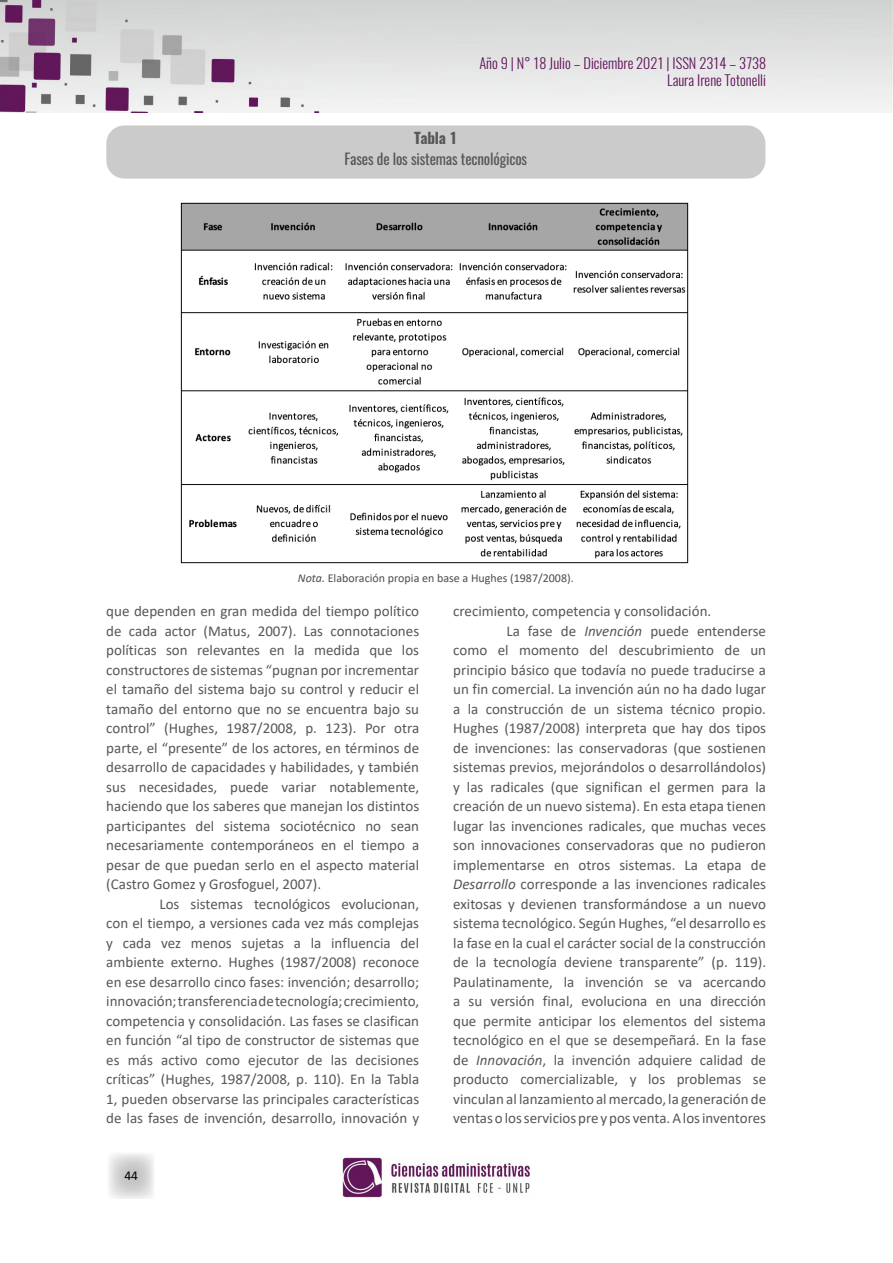
<style>
.page{position:relative;width:893px;height:1263px;background:#fff}
.page>*{position:absolute;margin:0;border:0;box-sizing:border-box;transform-origin:0 0}
.t1{font:15px/19.5px "Calibri";color:#575756;text-align:justify}
.t2{font:15px "Oswald";letter-spacing:-.01em;color:#575756}
.t3{font:700 15px "Oswald";letter-spacing:-.01em;color:#575756}
.t4{font:300 14.4px/17.2px "Oswald";color:#61135a;text-align:right}
.t5{font:13.5px "Calibri";color:#000}
.t6{font:12px "Calibri";color:#4d4d4d}
.s1{font-style:italic}
</style>
<div class="page">
<svg style="left:109px;top:1153px;width:45px;height:46px"></svg>
<img style="left:0;top:0;width:893px;height:112px">
<img style="left:342px;top:1157px;width:187px;height:41px">
<div style="left:106px;top:125px;width:659px;height:54px;background:#c6c6c6;border-radius:18px"></div>
<img style="left:180px;top:202px;width:509px;height:362px">
<p class="t4" style="left:479px;top:52px;width:288px">Año 9 | N° 18 Julio – Diciembre 2021 | ISSN 2314 – 3738<br>Laura Irene Totonelli</p>
<p class="t3" style="left:414px;top:130px;width:45px">Tabla 1</p>
<p class="t2" style="left:345px;top:146px;width:184px">Fases de los sistemas tecnológicos</p>
<p class="t6" style="left:298px;top:570px;width:277px"><span class="s1">Nota.</span> Elaboración propia en base a Hughes (1987/2008).</p>
<p class="t1" style="left:106px;top:601px;width:314px">que dependen en gran medida del tiempo político de cada actor (Matus, 2007). Las connotaciones políticas son relevantes en la medida que los constructores de sistemas “pugnan por incrementar el tamaño del sistema bajo su control y reducir el tamaño del entorno que no se encuentra bajo su control” (Hughes, 1987/2008, p. 123). Por otra parte, el “presente” de los actores, en términos de desarrollo de capacidades y habilidades, y también sus necesidades, puede variar notablemente, haciendo que los saberes que manejan los distintos participantes del sistema sociotécnico no sean necesariamente contemporáneos en el tiempo a pesar de que puedan serlo en el aspecto material (Castro Gomez y Grosfoguel, 2007).</p>
<p class="t1" style="left:106px;top:893px;width:314px;text-indent:53px">Los sistemas tecnológicos evolucionan, con el tiempo, a versiones cada vez más complejas y cada vez menos sujetas a la influencia del ambiente externo. Hughes (1987/2008) reconoce en ese desarrollo cinco fases: invención; desarrollo; innovación; transferencia de tecnología; crecimiento, competencia y consolidación. Las fases se clasifican en función “al tipo de constructor de sistemas que es más activo como ejecutor de las decisiones críticas” (Hughes, 1987/2008, p. 110). En la Tabla 1, pueden observarse las principales características de las fases de invención, desarrollo, innovación y</p>
<p class="t5" style="left:124px;top:1166px;width:15px">44</p>
<p class="t1" style="left:453px;top:601px;width:260px">crecimiento, competencia y consolidación.</p>
<p class="t1" style="left:506px;top:620px;width:261px">La fase de <span class="s1">Invención</span> puede entenderse</p>
<p class="t1" style="left:453px;top:640px;width:314px">como el momento del descubrimiento de un</p>
<p class="t1" style="left:453px;top:659px;width:314px">principio básico que todavía no puede traducirse a</p>
<p class="t1" style="left:453px;top:679px;width:314px">un fin comercial. La invención aún no ha dado lugar</p>
<p class="t1" style="left:453px;top:698px;width:314px">a la construcción de un sistema técnico propio.</p>
<p class="t1" style="left:453px;top:718px;width:314px">Hughes (1987/2008) interpreta que hay dos tipos</p>
<p class="t1" style="left:453px;top:737px;width:314px">de invenciones: las conservadoras (que sostienen</p>
<p class="t1" style="left:453px;top:757px;width:314px">sistemas previos, mejorándolos o desarrollándolos)</p>
<p class="t1" style="left:453px;top:776px;width:314px">y las radicales (que significan el germen para la</p>
<p class="t1" style="left:453px;top:796px;width:314px">creación de un nuevo sistema). En esta etapa tienen</p>
<p class="t1" style="left:453px;top:815px;width:314px">lugar las invenciones radicales, que muchas veces</p>
<p class="t1" style="left:453px;top:835px;width:314px">son innovaciones conservadoras que no pudieron</p>
<p class="t1" style="left:453px;top:854px;width:314px">implementarse en otros sistemas. La etapa de</p>
<p class="t1" style="left:453px;top:874px;width:314px"><span class="s1">Desarrollo</span> corresponde a las invenciones radicales</p>
<p class="t1" style="left:453px;top:893px;width:314px">exitosas y devienen transformándose a un nuevo</p>
<p class="t1" style="left:453px;top:913px;width:314px">sistema tecnológico. Según Hughes, “el desarrollo es</p>
<p class="t1" style="left:453px;top:932px;width:314px">la fase en la cual el carácter social de la construcción</p>
<p class="t1" style="left:453px;top:952px;width:314px">de la tecnología deviene transparente” (p. 119).</p>
<p class="t1" style="left:453px;top:971px;width:314px">Paulatinamente, la invención se va acercando</p>
<p class="t1" style="left:453px;top:991px;width:314px">a su versión final, evoluciona en una dirección</p>
<p class="t1" style="left:453px;top:1010px;width:314px">que permite anticipar los elementos del sistema</p>
<p class="t1" style="left:453px;top:1030px;width:314px">tecnológico en el que se desempeñará. En la fase</p>
<p class="t1" style="left:453px;top:1049px;width:314px">de <span class="s1">Innovación</span>, la invención adquiere calidad de</p>
<p class="t1" style="left:453px;top:1069px;width:314px">producto comercializable, y los problemas se</p>
<p class="t1" style="left:453px;top:1088px;width:314px">vinculan al lanzamiento al mercado, la generación de</p>
<p class="t1" style="left:453px;top:1108px;width:314px">ventas o los servicios pre y pos venta. A los inventores</p>
</div>
